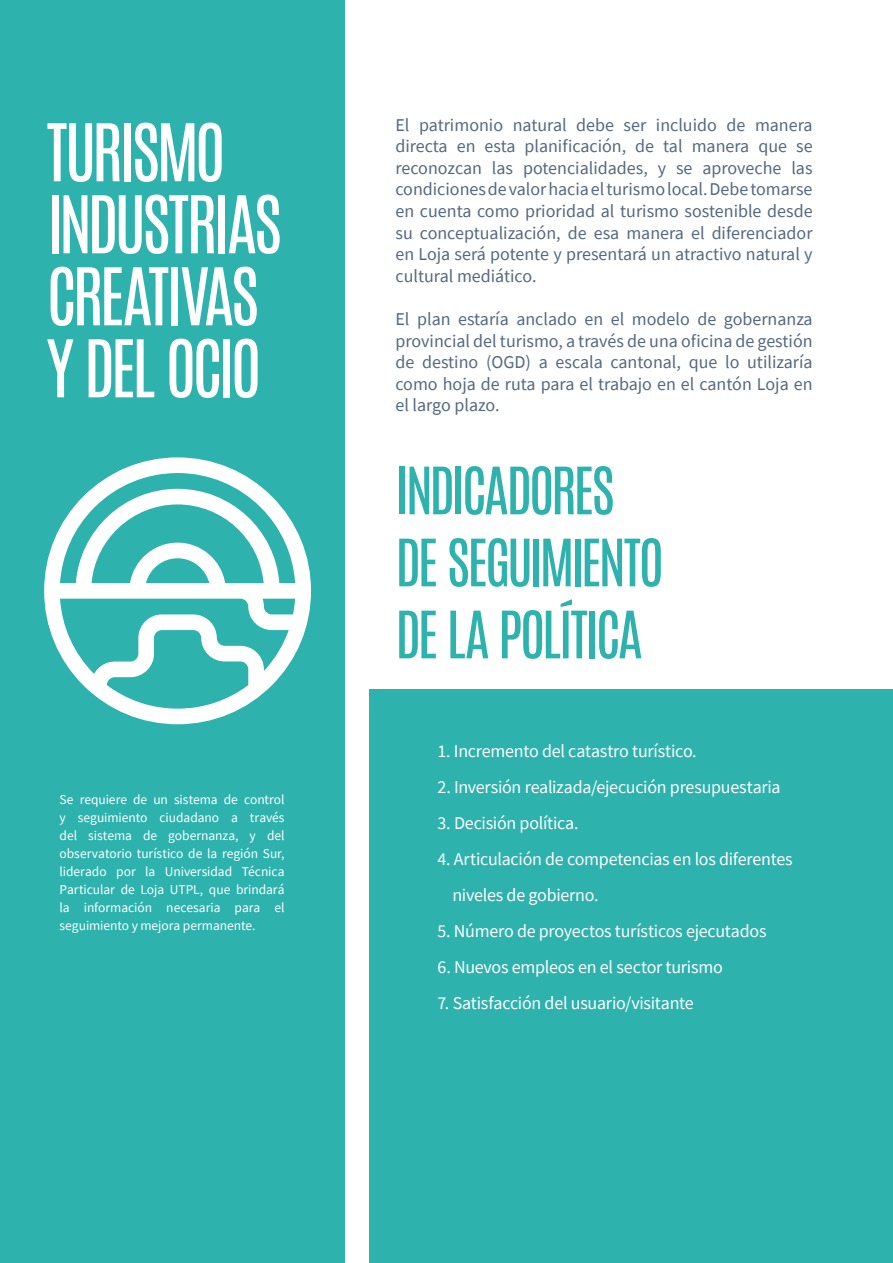
<style>
.page{position:relative;width:893px;height:1263px;background:#fff}
.page>*{position:absolute;margin:0;border:0;box-sizing:border-box;transform-origin:0 0}
.Headline{font:67.5px "Antonio";letter-spacing:-.065em;color:#fff}
.Headline-2{font:55.5px "Antonio";letter-spacing:-.06em;color:#2db2ad}
.t1{font:18px/21.6px "Source Sans Pro";color:#54687f;text-align:justify}
.BC{font:18px "Source Sans Pro";letter-spacing:-.015em;color:#fff}
.Master_Page___Left{font:13.5px/18px "Source Sans Pro";letter-spacing:-.005em;color:#fff;text-align:justify}
</style>
<div class="page">
<div style="left:0;top:0;width:344px;height:1263px;background:#2db2ad"></div>
<hr style="left:892px;top:0;width:1px;height:1263px;background:#7dbfca">
<div style="left:369px;top:690px;width:524px;height:573px;background:#2db2ad"></div>
<svg style="left:44px;top:457px;width:267px;height:267px"></svg>
<p class="Headline" style="left:46px;top:103px;width:181px">TURISMO</p>
<p class="Headline" style="left:46px;top:175px;width:237px">INDUSTRIAS</p>
<p class="Headline" style="left:46px;top:247px;width:214px">CREATIVAS</p>
<p class="Headline" style="left:46px;top:319px;width:217px">Y DEL OCIO</p>
<p class="Master_Page___Left" style="left:60px;top:790px;width:227px">Se requiere de un sistema de control y seguimiento ciudadano a través del sistema de gobernanza, y del observatorio turístico de la región Sur, liderado por la Universidad Técnica Particular de Loja UTPL, que brindará la información necesaria para el seguimiento y mejora permanente.</p>
<p class="t1" style="left:395px;top:114px;width:419px">El patrimonio natural debe ser incluido de manera directa en esta planificación, de tal manera que se reconozcan las potencialidades, y se aproveche las condiciones de valor hacia el turismo local. Debe tomarse en cuenta como prioridad al turismo sostenible desde su conceptualización, de esa manera el diferenciador en Loja será potente y presentará un atractivo natural y cultural mediático.</p>
<p class="t1" style="left:395px;top:308px;width:419px">El plan estaría anclado en el modelo de gobernanza provincial del turismo, a través de una oficina de gestión de destino (OGD) a escala cantonal, que lo utilizaría como hoja de ruta para el trabajo en el cantón Loja en el largo plazo.</p>
<p class="Headline-2" style="left:395px;top:450px;width:221px">INDICADORES</p>
<p class="Headline-2" style="left:395px;top:522px;width:270px">DE SEGUIMIENTO</p>
<p class="Headline-2" style="left:395px;top:594px;width:249px">DE LA POLÍTICA</p>
<p class="BC" style="left:437px;top:740px;width:261px">1. Incremento del catastro turístico.</p>
<p class="BC" style="left:437px;top:776px;width:345px">2. Inversión realizada/ejecución presupuestaria</p>
<p class="BC" style="left:437px;top:812px;width:143px">3. Decisión política.</p>
<p class="BC" style="left:437px;top:848px;width:357px">4. Articulación de competencias en los diferentes</p>
<p class="BC" style="left:452px;top:884px;width:148px">niveles de gobierno.</p>
<p class="BC" style="left:437px;top:920px;width:331px">5. Número de proyectos turísticos ejecutados</p>
<p class="BC" style="left:437px;top:956px;width:287px">6. Nuevos empleos en el sector turismo</p>
<p class="BC" style="left:437px;top:992px;width:258px">7. Satisfacción del usuario/visitante</p>
</div>
